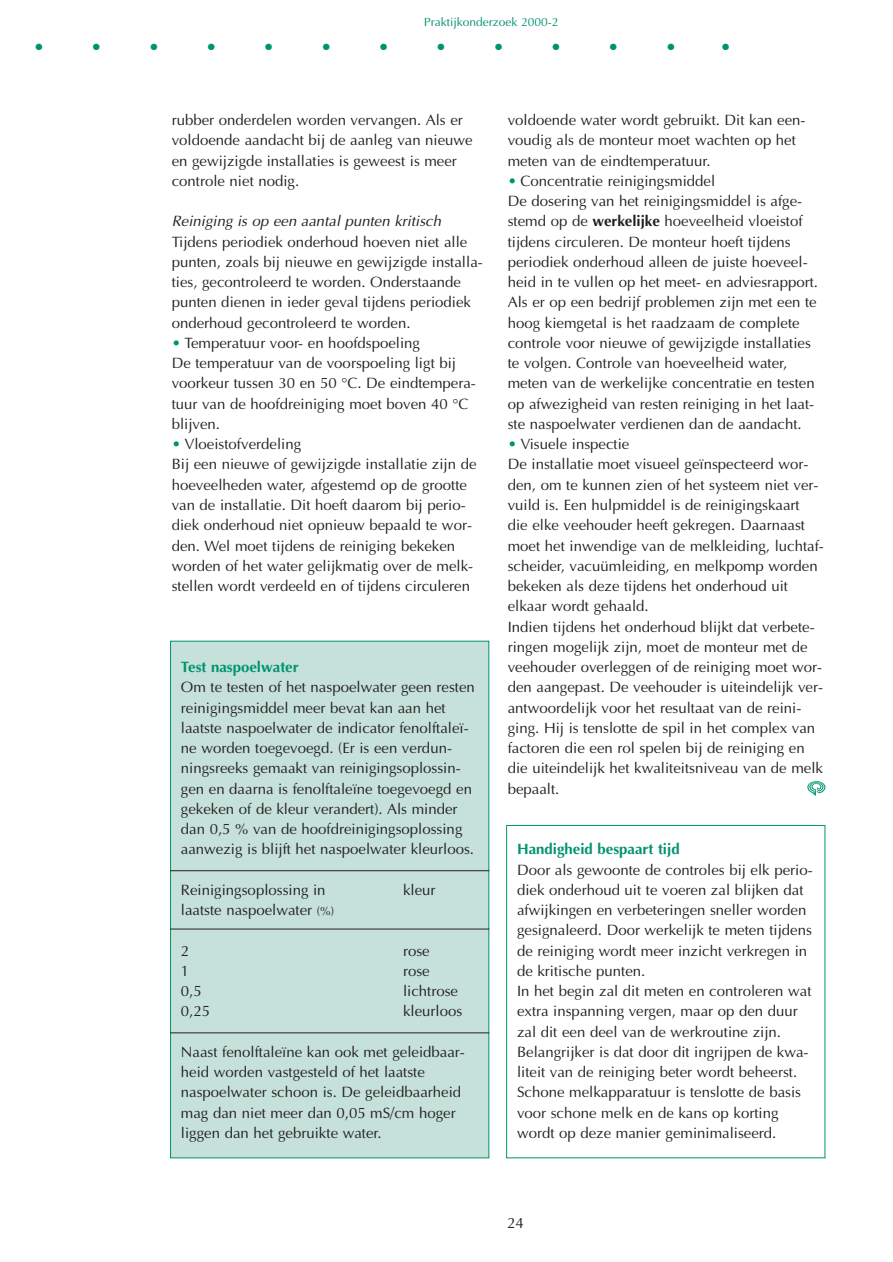
<style>
.page{position:relative;width:893px;height:1262px;background:#fff}
.page>*{position:absolute;margin:0;border:0;box-sizing:border-box;transform-origin:0 0}
.t1{font:15px/20.2px "Optima";color:#231f20}
.t2{font:700 15px "Optima";color:#009370}
.t3{font:italic 15px "Optima";color:#231f20}
.t4{font:12px "Optima";color:#009370}
.t5{font:9px "Zapf Dingbats";color:#009370}
.s1{color:#009370}
.s2{font-size:12px}
.s3{font-weight:700}
</style>
<div class="page">
<div style="left:170px;top:641px;width:319px;height:516px;background:#c5e1d9"></div>
<div style="left:170px;top:641px;width:319px;height:517px;border:1px solid #009370"></div>
<div style="left:506px;top:825px;width:319px;height:333px;border:1px solid #009370"></div>
<hr style="left:170px;top:870px;width:319px;height:1px;background:#231f20">
<hr style="left:170px;top:928px;width:319px;height:1px;background:#231f20">
<hr style="left:170px;top:1032px;width:319px;height:1px;background:#231f20">
<svg style="left:807px;top:781px;width:18px;height:15px"></svg>
<p class="t4" style="left:424px;top:17px;width:136px">Praktijkonderzoek 2000-2</p>
<p class="t5" style="left:36px;top:43px;width:9px">●</p>
<p class="t5" style="left:93px;top:43px;width:9px">●</p>
<p class="t5" style="left:150px;top:43px;width:9px">●</p>
<p class="t5" style="left:208px;top:43px;width:9px">●</p>
<p class="t5" style="left:265px;top:43px;width:9px">●</p>
<p class="t5" style="left:323px;top:43px;width:9px">●</p>
<p class="t5" style="left:380px;top:43px;width:9px">●</p>
<p class="t5" style="left:437px;top:43px;width:9px">●</p>
<p class="t5" style="left:495px;top:43px;width:9px">●</p>
<p class="t5" style="left:552px;top:43px;width:9px">●</p>
<p class="t5" style="left:610px;top:43px;width:9px">●</p>
<p class="t5" style="left:667px;top:43px;width:9px">●</p>
<p class="t5" style="left:722px;top:43px;width:9px">●</p>
<p class="t1" style="left:172px;top:111px;width:302px">rubber onderdelen worden vervangen. Als er voldoende aandacht bij de aanleg van nieuwe en gewijzigde installaties is geweest is meer controle niet nodig.</p>
<p class="t3" style="left:172px;top:215px;width:274px">Reiniging is op een aantal punten kritisch</p>
<p class="t1" style="left:172px;top:233px;width:312px">Tijdens periodiek onderhoud hoeven niet alle punten, zoals bij nieuwe en gewijzigde installa&shy;ties, gecontroleerd te worden. Onderstaande punten dienen in ieder geval tijdens periodiek onderhoud gecontroleerd te worden.</p>
<p class="t1" style="left:172px;top:334px;width:306px"><span class="s1">•</span> Temperatuur voor- en hoofdspoeling<br>De temperatuur van de voorspoeling ligt bij voorkeur tussen 30 en 50 °C. De eindtempera&shy;tuur van de hoofdreiniging moet boven 40 °C blijven.</p>
<p class="t1" style="left:172px;top:435px;width:306px"><span class="s1">•</span> Vloeistofverdeling<br>Bij een nieuwe of gewijzigde installatie zijn de hoeveelheden water, afgestemd op de grootte van de installatie. Dit hoeft daarom bij perio&shy;diek onderhoud niet opnieuw bepaald te wor&shy;den. Wel moet tijdens de reiniging bekeken worden of het water gelijkmatig over de melk&shy;stellen wordt verdeeld en of tijdens circuleren</p>
<p class="t2" style="left:181px;top:661px;width:119px">Test naspoelwater</p>
<p class="t1" style="left:181px;top:678px;width:295px">Om te testen of het naspoelwater geen resten reinigingsmiddel meer bevat kan aan het laatste naspoelwater de indicator fenolftaleï&shy;ne worden toegevoegd. (Er is een verdun&shy;ningsreeks gemaakt van reinigingsoplossin&shy;gen en daarna is fenolftaleïne toegevoegd en gekeken of de kleur verandert). Als minder dan 0,5 % van de hoofdreinigingsoplossing aanwezig is blijft het naspoelwater kleurloos.</p>
<p class="t1" style="left:181px;top:881px;width:146px">Reinigingsoplossing in</p>
<p class="t1" style="left:403px;top:881px;width:34px">kleur</p>
<p class="t1" style="left:181px;top:901px;width:155px">laatste naspoelwater <span class="s2">(%)</span></p>
<p class="t1" style="left:181px;top:942px;width:10px">2</p>
<p class="t1" style="left:403px;top:942px;width:28px">rose</p>
<p class="t1" style="left:181px;top:962px;width:10px">1</p>
<p class="t1" style="left:403px;top:962px;width:28px">rose</p>
<p class="t1" style="left:181px;top:982px;width:22px">0,5</p>
<p class="t1" style="left:403px;top:982px;width:57px">lichtrose</p>
<p class="t1" style="left:181px;top:1002px;width:31px">0,25</p>
<p class="t1" style="left:403px;top:1002px;width:61px">kleurloos</p>
<p class="t1" style="left:181px;top:1043px;width:285px">Naast fenolftaleïne kan ook met geleidbaar&shy;heid worden vastgesteld of het laatste naspoelwater schoon is. De geleidbaarheid mag dan niet meer dan 0,05 mS/cm hoger liggen dan het gebruikte water.</p>
<p class="t1" style="left:507px;top:111px;width:299px">voldoende water wordt gebruikt. Dit kan een&shy;voudig als de monteur moet wachten op het meten van de eindtemperatuur.</p>
<p class="t1" style="left:507px;top:172px;width:312px"><span class="s1">•</span> Concentratie reinigingsmiddel<br>De dosering van het reinigingsmiddel is afge&shy;stemd op de <span class="s3">werkelijke</span> hoeveelheid vloeistof tijdens circuleren. De monteur hoeft tijdens periodiek onderhoud alleen de juiste hoeveel&shy;heid in te vullen op het meet- en adviesrapport.<br>Als er op een bedrijf problemen zijn met een te hoog kiemgetal is het raadzaam de complete controle voor nieuwe of gewijzigde installaties te volgen. Controle van hoeveelheid water, meten van de werkelijke concentratie en testen op afwezigheid van resten reiniging in het laat&shy;ste naspoelwater verdienen dan de aandacht.</p>
<p class="t1" style="left:507px;top:435px;width:317px"><span class="s1">•</span> Visuele inspectie<br>De installatie moet visueel geïnspecteerd wor&shy;den, om te kunnen zien of het systeem niet ver&shy;vuild is. Een hulpmiddel is de reinigingskaart<br>die elke veehouder heeft gekregen. Daarnaast moet het inwendige van de melkleiding, luchtaf&shy;scheider, vacuümleiding, en melkpomp worden bekeken als deze tijdens het onderhoud uit elkaar wordt gehaald.<br>Indien tijdens het onderhoud blijkt dat verbete&shy;ringen mogelijk zijn, moet de monteur met de veehouder overleggen of de reiniging moet wor&shy;den aangepast. De veehouder is uiteindelijk ver&shy;antwoordelijk voor het resultaat van de reini&shy;ging. Hij is tenslotte de spil in het complex van factoren die een rol spelen bij de reiniging en die uiteindelijk het kwaliteitsniveau van de melk bepaalt.</p>
<p class="t2" style="left:517px;top:843px;width:164px">Handigheid bespaart tijd</p>
<p class="t1" style="left:517px;top:861px;width:297px">Door als gewoonte de controles bij elk perio&shy;diek onderhoud uit te voeren zal blijken dat afwijkingen en verbeteringen sneller worden gesignaleerd. Door werkelijk te meten tijdens de reiniging wordt meer inzicht verkregen in de kritische punten.<br>In het begin zal dit meten en controleren wat extra inspanning vergen, maar op den duur zal dit een deel van de werkroutine zijn.<br>Belangrijker is dat door dit ingrijpen de kwa&shy;liteit van de reiniging beter wordt beheerst.<br>Schone melkapparatuur is tenslotte de basis voor schone melk en de kans op korting wordt op deze manier geminimaliseerd.</p>
<p class="t1" style="left:507px;top:1214px;width:18px">24</p>
</div>
